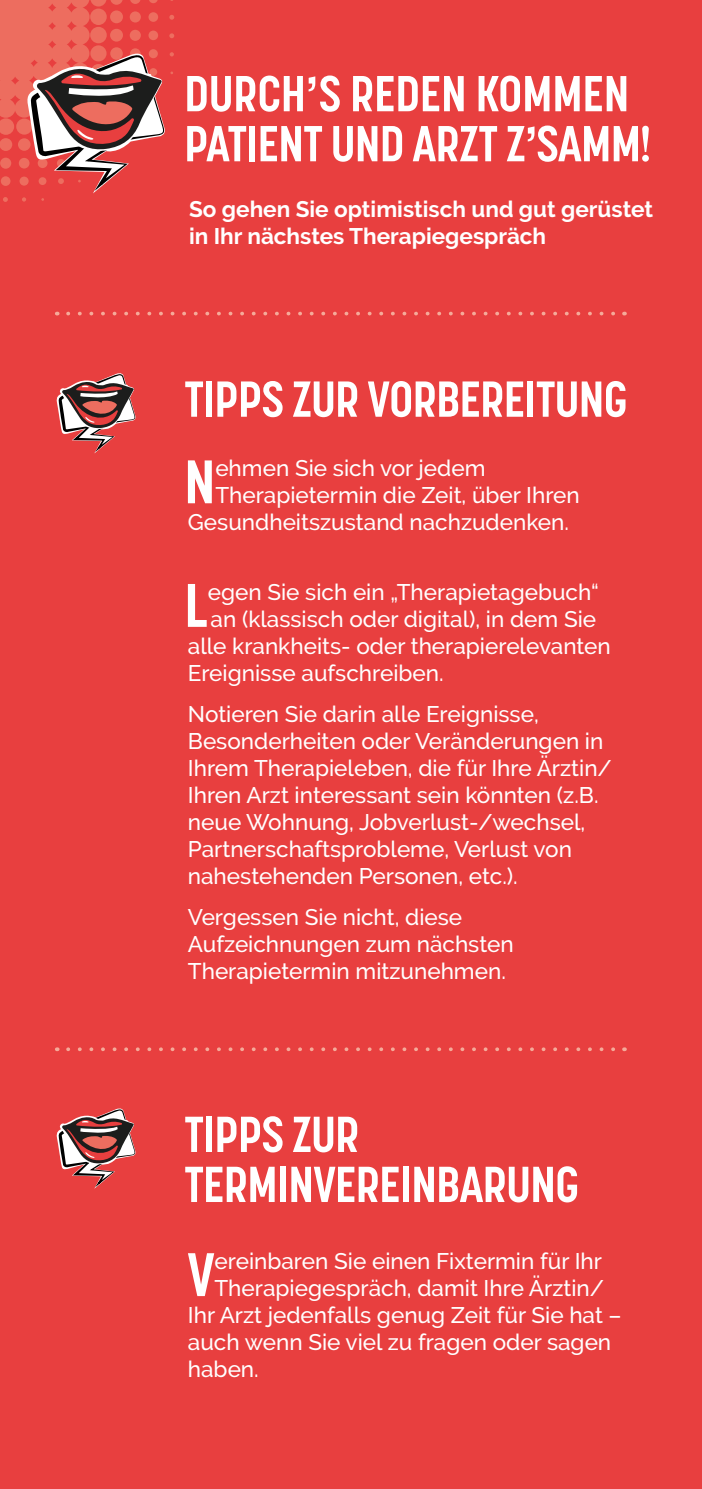
<style>
.page{position:relative;width:702px;height:1489px;background:#fff}
.page>*{position:absolute;margin:0;border:0;box-sizing:border-box;transform-origin:0 0}
.t1{font:700 60.75px "Korolev Condensed";color:#fff}
.t2{font:700 50px/50px "Korolev Condensed";letter-spacing:-.01em;color:#fff}
.t3{font:500 22.5px/27px "Raleway";color:#fff}
.t4{font:700 22.5px/27px "Raleway";color:#fff}
.s1{font-family:"Breakthrough 2022";font-size:52.5px}
</style>
<div class="page">
<div style="left:0;top:0;width:702px;height:1488px;background:#e83f3f"></div>
<svg style="left:68px;top:312px;width:547px;height:3px"></svg>
<svg style="left:68px;top:1047px;width:547px;height:4px"></svg>
<svg style="left:56px;top:373px;width:80px;height:80px"></svg>
<svg style="left:56px;top:1108px;width:80px;height:80px"></svg>
<svg style="left:0;top:0;width:174px;height:202px"></svg>
<h2 class="t2" style="left:184px;top:68px;width:468px">DURCH<span class="s1">’</span>S REDEN KOMMEN<br>PATIENT UND ARZT Z<span class="s1">’</span>SAMM!</h2>
<p class="t4" style="left:189px;top:196px;width:465px">So gehen Sie optimistisch und gut gerüstet in Ihr nächstes Therapiegespräch</p>
<h2 class="t2" style="left:184px;top:374px;width:444px">TIPPS ZUR VORBEREITUNG</h2>
<h1 class="t1" style="left:184px;top:446px;width:32px">N</h1>
<p class="t3" style="left:215px;top:455px;width:271px">ehmen Sie sich vor jedem</p>
<p class="t3" style="left:215px;top:482px;width:366px">Therapietermin die Zeit, über Ihren</p>
<p class="t3" style="left:188px;top:509px;width:382px">Gesundheitszustand nachzudenken.</p>
<h1 class="t1" style="left:184px;top:569px;width:25px">L</h1>
<p class="t3" style="left:208px;top:578px;width:392px">egen Sie sich ein „Therapietagebuch“</p>
<p class="t3" style="left:210px;top:605px;width:387px">an (klassisch oder digital), in dem Sie</p>
<p class="t3" style="left:188px;top:632px;width:424px">alle krankheits- oder therapierelevanten</p>
<p class="t3" style="left:188px;top:659px;width:257px">Ereignisse aufschreiben.</p>
<p class="t3" style="left:188px;top:700px;width:425px">Notieren Sie darin alle Ereignisse, Besonderheiten oder Veränderungen in Ihrem Therapieleben, die für Ihre Ärztin/ Ihren Arzt interessant sein könnten (z.B. neue Wohnung, Jobverlust-/wechsel, Partnerschaftsprobleme, Verlust von nahestehenden Personen, etc.).</p>
<p class="t3" style="left:188px;top:903px;width:327px">Vergessen Sie nicht, diese<br>Aufzeichnungen zum nächsten<br>Therapietermin mitzunehmen.</p>
<h2 class="t2" style="left:184px;top:1109px;width:396px">TIPPS ZUR<br>TERMINVEREINBARUNG</h2>
<h1 class="t1" style="left:187px;top:1238px;width:28px">V</h1>
<p class="t3" style="left:214px;top:1247px;width:389px">ereinbaren Sie einen Fixtermin für Ihr</p>
<p class="t3" style="left:214px;top:1274px;width:391px">Therapiegespräch, damit Ihre Ärztin/</p>
<p class="t3" style="left:188px;top:1301px;width:435px">Ihr Arzt jedenfalls genug Zeit für Sie hat –</p>
<p class="t3" style="left:188px;top:1328px;width:425px">auch wenn Sie viel zu fragen oder sagen</p>
<p class="t3" style="left:188px;top:1355px;width:72px">haben.</p>
</div>
